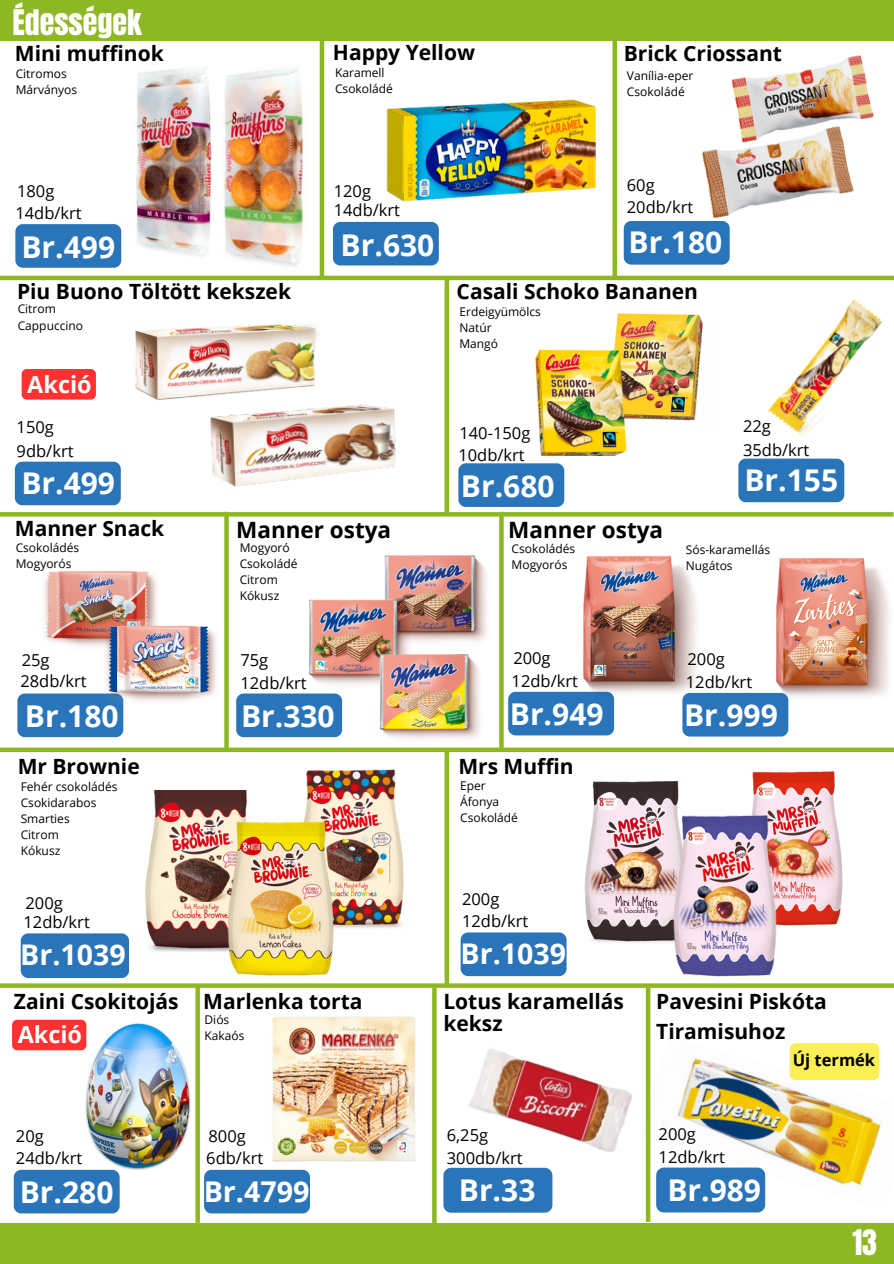
<style>
.page{position:relative;width:894px;height:1264px;background:#fff}
.page>*{position:absolute;margin:0;border:0;box-sizing:border-box;transform-origin:0 0}
.t1{font:700 30px "Open Sans";color:#fff}
.t2{font:30px "Anton";color:#fff}
.t3{font:700 28.65px "Open Sans";color:#fff}
.t4{font:700 28.5px "Open Sans";color:#fff}
.t5{font:700 23.4px "Open Sans";color:#fff}
.t6{font:700 22.5px "Open Sans";color:#000}
.t7{font:700 21px/22.5px "Open Sans";color:#000}
.t8{font:16.5px/22.5px "Open Sans";color:#000}
.t9{font:700 16.5px "Open Sans";color:#000}
.t10{font:12px "Open Sans";color:#000}
</style>
<div class="page">
<div style="left:0;top:0;width:893px;height:41px;background:#8db723"></div>
<div style="left:0;top:1222px;width:893px;height:41px;background:#8db723"></div>
<div style="left:0;top:747px;width:893px;height:5px;background:#8db723"></div>
<img style="left:216px;top:68px;width:95px;height:213px">
<img style="left:121px;top:68px;width:100px;height:192px">
<hr style="left:0;top:276px;width:893px;height:4px;background:#8db723">
<svg style="left:0;top:983px;width:893px;height:4px;background:#97bd37"></svg>
<svg style="left:0;top:512px;width:893px;height:4px;background:#8fb827"></svg>
<svg style="left:612px;top:41px;width:4px;height:235px"></svg>
<div style="left:15px;top:461px;width:106px;height:44px;background:#2a74ba"></div>
<img style="left:135px;top:324px;width:183px;height:76px">
<img style="left:191px;top:394px;width:205px;height:93px">
<div style="left:458px;top:463px;width:106px;height:44px;background:#2a74ba"></div>
<div style="left:738px;top:466px;width:106px;height:36px;background:#2a74ba"></div>
<img style="left:615px;top:313px;width:88px;height:108px">
<img style="left:535px;top:339px;width:103px;height:116px">
<img style="left:722px;top:275px;width:171px;height:191px">
<div style="left:17px;top:693px;width:106px;height:44px;background:#2a74ba"></div>
<img style="left:44px;top:570px;width:113px;height:76px">
<div style="left:236px;top:693px;width:106px;height:44px;background:#2a74ba"></div>
<img style="left:145px;top:790px;width:102px;height:161px">
<div style="left:21px;top:933px;width:108px;height:45px;background:#2a74ba"></div>
<img style="left:304px;top:769px;width:100px;height:160px">
<img style="left:222px;top:817px;width:140px;height:159px">
<img style="left:384px;top:555px;width:103px;height:72px">
<img style="left:287px;top:573px;width:131px;height:122px">
<img style="left:358px;top:627px;width:131px;height:130px">
<div style="left:15px;top:224px;width:106px;height:44px;background:#2a74ba"></div>
<div style="left:333px;top:222px;width:105px;height:43px;background:#2a74ba"></div>
<div style="left:319px;top:0;width:5px;height:278px;background:#8db723"></div>
<img style="left:731px;top:55px;width:143px;height:64px">
<img style="left:702px;top:110px;width:163px;height:121px">
<div style="left:623px;top:221px;width:106px;height:43px;background:#2a74ba"></div>
<div style="left:508px;top:691px;width:106px;height:44px;background:#2a74ba"></div>
<img style="left:574px;top:555px;width:133px;height:141px">
<img style="left:566px;top:781px;width:113px;height:174px">
<img style="left:752px;top:771px;width:91px;height:155px">
<img style="left:672px;top:812px;width:105px;height:165px">
<div style="left:460px;top:932px;width:106px;height:44px;background:#2a74ba"></div>
<img style="left:386px;top:80px;width:231px;height:134px">
<img style="left:85px;top:619px;width:131px;height:86px">
<div style="left:444px;top:277px;width:5px;height:237px;background:#8db723"></div>
<div style="left:224px;top:512px;width:5px;height:237px;background:#8db723"></div>
<svg style="left:499px;top:512px;width:4px;height:236px"></svg>
<div style="left:444px;top:749px;width:5px;height:237px;background:#8db723"></div>
<img style="left:64px;top:1023px;width:127px;height:147px">
<div style="left:14px;top:1169px;width:105px;height:44px;background:#2a74ba"></div>
<div style="left:195px;top:985px;width:5px;height:237px;background:#8db723"></div>
<img style="left:272px;top:1016px;width:144px;height:146px">
<div style="left:204px;top:1169px;width:106px;height:44px;background:#2a74ba"></div>
<svg style="left:432px;top:987px;width:4px;height:236px"></svg>
<div style="left:443px;top:1167px;width:109px;height:45px;background:#2a74ba"></div>
<img style="left:650px;top:1035px;width:231px;height:175px">
<img style="left:469px;top:1049px;width:163px;height:103px">
<div style="left:682px;top:693px;width:106px;height:43px;background:#2a74ba"></div>
<img style="left:743px;top:558px;width:146px;height:142px">
<div style="left:645px;top:984px;width:5px;height:237px;background:#8db723"></div>
<div style="left:656px;top:1167px;width:109px;height:45px;background:#2a74ba"></div>
<div style="left:789px;top:1043px;width:90px;height:37px;background:#faef54"></div>
<div style="left:22px;top:369px;width:74px;height:30px;background:#ff3131"></div>
<div style="left:12px;top:1019px;width:74px;height:31px;background:#ff3131"></div>
<p class="t2" style="left:12px;top:1px;width:131px">Édességek</p>
<p class="t7" style="left:15px;top:41px;width:150px">Mini muffinok</p>
<p class="t10" style="left:16px;top:65px;width:53px">Citromos</p>
<p class="t10" style="left:16px;top:81px;width:63px">Márványos</p>
<p class="t8" style="left:17px;top:179px;width:39px">180g</p>
<h6 class="t8" style="left:15px;top:201px;width:68px">14db/krt</h6>
<h6 class="t1" style="left:21px;top:226px;width:95px">Br.499</h6>
<p class="t7" style="left:17px;top:280px;width:275px">Piu Buono Töltött kekszek</p>
<h3 class="t10" style="left:18px;top:301px;width:40px">Citrom</h3>
<p class="t10" style="left:18px;top:317px;width:67px">Cappuccino</p>
<h3 class="t5" style="left:27px;top:368px;width:66px">Akció</h3>
<h6 class="t8" style="left:17px;top:415px;width:39px">150g</h6>
<h6 class="t1" style="left:21px;top:462px;width:95px">Br.499</h6>
<p class="t8" style="left:17px;top:439px;width:58px">9db/krt</p>
<h6 class="t7" style="left:333px;top:41px;width:143px">Happy Yellow</h6>
<h6 class="t10" style="left:335px;top:64px;width:51px">Karamell</h6>
<h6 class="t10" style="left:335px;top:80px;width:59px">Csokoládé</h6>
<h6 class="t8" style="left:333px;top:179px;width:39px">120g</h6>
<h6 class="t8" style="left:333px;top:199px;width:68px">14db/krt</h6>
<p class="t1" style="left:340px;top:223px;width:95px">Br.630</p>
<h1 class="t7" style="left:623px;top:42px;width:160px">Brick Criossant</h1>
<p class="t10" style="left:626px;top:67px;width:68px">Vanília-eper</p>
<h1 class="t10" style="left:626px;top:83px;width:59px">Csokoládé</h1>
<p class="t8" style="left:626px;top:173px;width:68px">60g<br>20db/krt</p>
<h1 class="t1" style="left:628px;top:221px;width:95px">Br.180</h1>
<h6 class="t7" style="left:456px;top:280px;width:243px">Casali Schoko Bananen</h6>
<h6 class="t10" style="left:459px;top:303px;width:83px">Erdeigyümölcs</h6>
<p class="t10" style="left:459px;top:319px;width:34px">Natúr</p>
<h1 class="t10" style="left:459px;top:335px;width:40px">Mangó</h1>
<p class="t8" style="left:459px;top:421px;width:72px">140-150g</p>
<h1 class="t8" style="left:458px;top:443px;width:68px">10db/krt</h1>
<p class="t8" style="left:742px;top:414px;width:29px">22g</p>
<h1 class="t8" style="left:742px;top:438px;width:68px">35db/krt</h1>
<h4 class="t1" style="left:461px;top:465px;width:95px">Br.680</h4>
<h3 class="t1" style="left:744px;top:459px;width:95px">Br.155</h3>
<h3 class="t7" style="left:15px;top:516px;width:151px">Manner Snack</h3>
<p class="t10" style="left:16px;top:539px;width:65px">Csokoládés</p>
<p class="t10" style="left:16px;top:555px;width:57px">Mogyorós</p>
<p class="t6" style="left:236px;top:514px;width:156px">Manner ostya</p>
<p class="t10" style="left:239px;top:539px;width:52px">Mogyoró</p>
<p class="t10" style="left:239px;top:555px;width:59px">Csokoládé</p>
<p class="t10" style="left:239px;top:571px;width:40px">Citrom</p>
<p class="t10" style="left:239px;top:587px;width:41px">Kókusz</p>
<p class="t6" style="left:508px;top:514px;width:156px">Manner ostya</p>
<h4 class="t10" style="left:511px;top:540px;width:65px">Csokoládés</h4>
<p class="t10" style="left:511px;top:556px;width:57px">Mogyorós</p>
<h4 class="t10" style="left:685px;top:541px;width:86px">Sós-karamellás</h4>
<h4 class="t10" style="left:685px;top:557px;width:48px">Nugátos</h4>
<p class="t8" style="left:22px;top:648px;width:29px">25g</p>
<p class="t8" style="left:240px;top:648px;width:29px">75g</p>
<p class="t8" style="left:20px;top:669px;width:68px">28db/krt</p>
<p class="t8" style="left:240px;top:671px;width:68px">12db/krt</p>
<h1 class="t8" style="left:513px;top:646px;width:39px">200g</h1>
<h4 class="t8" style="left:511px;top:669px;width:68px">12db/krt</h4>
<h1 class="t8" style="left:687px;top:647px;width:39px">200g</h1>
<h1 class="t8" style="left:685px;top:670px;width:68px">12db/krt</h1>
<p class="t1" style="left:25px;top:694px;width:95px">Br.180</p>
<p class="t1" style="left:241px;top:694px;width:95px">Br.330</p>
<p class="t1" style="left:509px;top:693px;width:95px">Br.949</p>
<h4 class="t1" style="left:683px;top:694px;width:95px">Br.999</h4>
<p class="t7" style="left:18px;top:754px;width:123px">Mr Brownie</p>
<p class="t7" style="left:458px;top:754px;width:117px">Mrs Muffin</p>
<p class="t10" style="left:21px;top:778px;width:98px">Fehér csokoládés</p>
<p class="t10" style="left:21px;top:794px;width:77px">Csokidarabos</p>
<p class="t10" style="left:21px;top:810px;width:51px">Smarties</p>
<p class="t10" style="left:21px;top:826px;width:40px">Citrom</p>
<p class="t10" style="left:21px;top:842px;width:41px">Kókusz</p>
<h4 class="t10" style="left:460px;top:777px;width:27px">Eper</h4>
<h4 class="t10" style="left:460px;top:793px;width:40px">Áfonya</h4>
<p class="t10" style="left:460px;top:809px;width:59px">Csokoládé</p>
<p class="t8" style="left:26px;top:891px;width:39px">200g</p>
<p class="t8" style="left:23px;top:910px;width:68px">12db/krt</p>
<p class="t8" style="left:462px;top:887px;width:68px">200g<br>12db/krt</p>
<p class="t4" style="left:20px;top:934px;width:107px">Br.1039</p>
<p class="t4" style="left:460px;top:933px;width:107px">Br.1039</p>
<p class="t7" style="left:14px;top:990px;width:166px">Zaini Csokitojás</p>
<p class="t5" style="left:18px;top:1018px;width:66px">Akció</p>
<p class="t7" style="left:203px;top:990px;width:161px">Marlenka torta</p>
<h6 class="t10" style="left:204px;top:1011px;width:26px">Diós</h6>
<p class="t10" style="left:204px;top:1027px;width:41px">Kakaós</p>
<p class="t7" style="left:443px;top:989px;width:182px">Lotus karamellás keksz</p>
<h4 class="t7" style="left:656px;top:986px;width:172px;line-height:29.2px">Pavesini Piskóta<br>Tiramisuhoz</h4>
<p class="t9" style="left:792px;top:1048px;width:84px">Új termék</p>
<p class="t8" style="left:16px;top:1124px;width:29px">20g</p>
<p class="t8" style="left:16px;top:1145px;width:68px">24db/krt</p>
<p class="t1" style="left:20px;top:1170px;width:95px">Br.280</p>
<p class="t8" style="left:208px;top:1124px;width:39px">800g</p>
<p class="t8" style="left:206px;top:1145px;width:58px">6db/krt</p>
<p class="t3" style="left:204px;top:1171px;width:107px">Br.4799</p>
<h6 class="t8" style="left:446px;top:1123px;width:77px">6,25g<br>300db/krt</h6>
<h6 class="t1" style="left:458px;top:1168px;width:78px">Br.33</h6>
<p class="t8" style="left:658px;top:1122px;width:68px">200g<br>12db/krt</p>
<p class="t1" style="left:667px;top:1168px;width:95px">Br.989</p>
<p class="t2" style="left:852px;top:1220px;width:26px">13</p>
</div>
